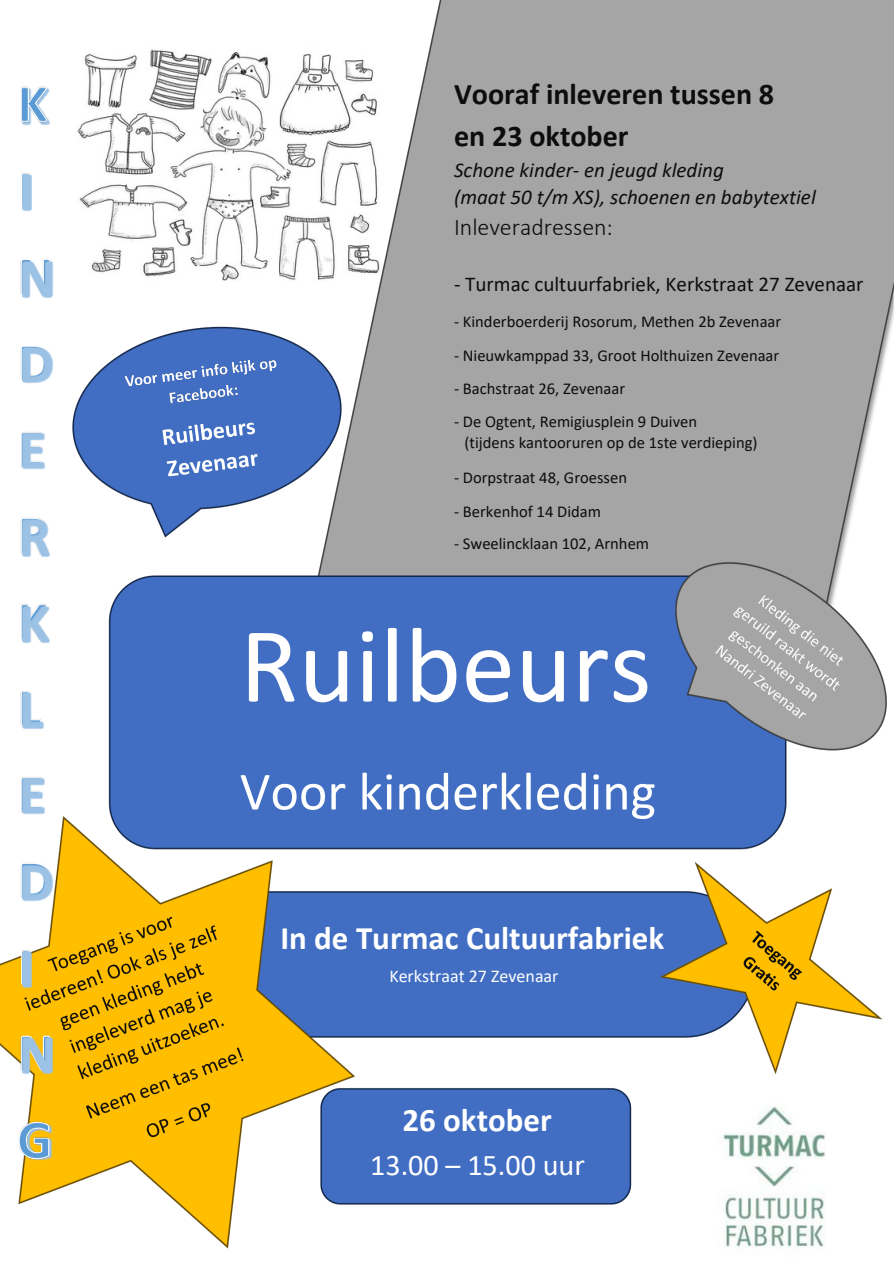
<style>
.page{position:relative;width:894px;height:1264px;background:#fff}
.page>*{position:absolute;margin:0;border:0;box-sizing:border-box;transform-origin:0 0}
.t1{font:108px "Calibri";color:#fff}
.t2{font:54px "Calibri";color:#fff}
.t3{font:700 33px "Calibri";color:#fff}
.t4{font:700 30.15px/41.7px "Calibri";color:#0d0d0d}
.t5{font:30px "Calibri";color:#fff}
.t6{font:300 24px "Calibri";color:#0d0d0d}
.t7{font:italic 21px/27px "Calibri";color:#0d0d0d}
.t8{font:21px "Calibri";color:#0d0d0d}
.t9{font:18px "Calibri";color:#fff}
.t10{font:16.5px "Calibri";color:#0d0d0d}
</style>
<div class="page">
<img style="left:77px;top:49px;width:201px;height:232px">
<img style="left:792px;top:888px;width:91px;height:133px">
<img style="left:278px;top:0;width:615px;height:568px">
<div style="left:416px;top:75px;width:426px;height:492px;background:#a5a5a5"></div>
<img style="left:18px;top:568px;width:774px;height:681px">
<img style="left:0;top:888px;width:295px;height:287px">
<img style="left:18px;top:909px;width:233px;height:235px">
<img style="left:689px;top:1091px;width:137px;height:158px">
<img style="left:660px;top:550px;width:233px;height:211px">
<img style="left:21px;top:86px;width:29px;height:39px">
<img style="left:21px;top:345px;width:16px;height:35px">
<img style="left:20px;top:432px;width:2px;height:36px">
<img style="left:20px;top:517px;width:21px;height:37px">
<img style="left:18px;top:597px;width:36px;height:50px">
<img style="left:18px;top:683px;width:31px;height:51px">
<img style="left:18px;top:769px;width:32px;height:51px">
<img style="left:14px;top:855px;width:45px;height:51px">
<img style="left:14px;top:942px;width:23px;height:50px">
<img style="left:14px;top:1028px;width:44px;height:50px">
<img style="left:22px;top:174px;width:10px;height:37px">
<img style="left:22px;top:260px;width:31px;height:38px">
<img style="left:22px;top:346px;width:31px;height:37px">
<img style="left:22px;top:432px;width:23px;height:37px">
<img style="left:22px;top:519px;width:28px;height:38px">
<img style="left:22px;top:605px;width:28px;height:38px">
<img style="left:22px;top:691px;width:22px;height:38px">
<img style="left:22px;top:777px;width:24px;height:38px">
<img style="left:22px;top:864px;width:31px;height:37px">
<img style="left:22px;top:950px;width:10px;height:38px">
<img style="left:22px;top:1036px;width:31px;height:38px">
<img style="left:12px;top:1114px;width:45px;height:51px">
<img style="left:72px;top:309px;width:284px;height:235px">
<div style="left:107px;top:350px;width:200px;height:136px;background:#416ec3"></div>
<img style="left:155px;top:415px;width:110px;height:69px">
<img style="left:118px;top:352px;width:165px;height:59px">
<p class="t4" style="left:454px;top:76px;width:321px">Vooraf inleveren tussen 8 en 23 oktober</p>
<p class="t7" style="left:454px;top:159px;width:363px">Schone kinder- en jeugd kleding<br>(maat 50 t/m XS), schoenen en babytextiel</p>
<p class="t6" style="left:454px;top:217px;width:160px">Inleveradressen:</p>
<p class="t8" style="left:454px;top:275px;width:411px">- Turmac cultuurfabriek, Kerkstraat 27 Zevenaar</p>
<p class="t10" style="left:454px;top:315px;width:328px">- Kinderboerderij Rosorum, Methen 2b Zevenaar</p>
<p class="t10" style="left:454px;top:348px;width:327px">- Nieuwkamppad 33, Groot Holthuizen Zevenaar</p>
<p class="t10" style="left:454px;top:381px;width:173px">- Bachstraat 26, Zevenaar</p>
<p class="t10" style="left:454px;top:415px;width:244px">- De Ogtent, Remigiusplein 9 Duiven</p>
<h1 class="t10" style="left:464px;top:435px;width:294px">(tijdens kantooruren op de 1ste verdieping)</h1>
<p class="t10" style="left:454px;top:470px;width:174px">- Dorpstraat 48, Groessen</p>
<p class="t10" style="left:454px;top:504px;width:148px">- Berkenhof 14 Didam</p>
<p class="t10" style="left:454px;top:537px;width:196px">- Sweelincklaan 102, Arnhem</p>
<p class="t1" style="left:240px;top:620px;width:413px">Ruilbeurs</p>
<p class="t2" style="left:240px;top:769px;width:417px">Voor kinderkleding</p>
<p class="t3" style="left:280px;top:924px;width:385px">In de Turmac Cultuurfabriek</p>
<p class="t9" style="left:389px;top:968px;width:171px">Kerkstraat 27 Zevenaar</p>
<p class="t3" style="left:402px;top:1105px;width:151px">26 oktober</p>
<p class="t5" style="left:370px;top:1151px;width:216px">13.00 – 15.00 uur</p>
</div>
